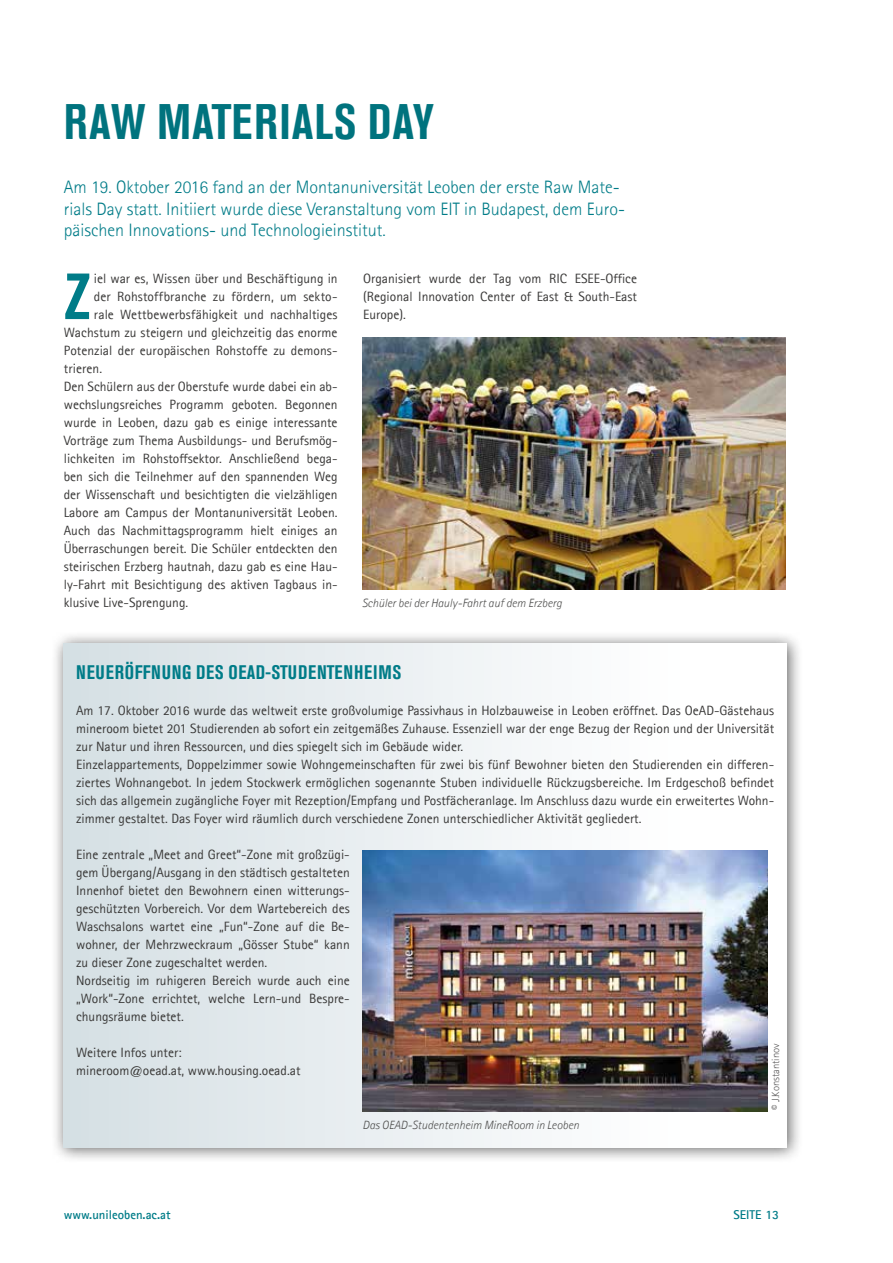
<style>
.page{position:relative;width:893px;height:1263px;background:#fff}
.page>*{position:absolute;margin:0;border:0;box-sizing:border-box;transform-origin:0 0}
.t1{font:700 condensed 64.5px "Akzidenz Grotesk BE";color:#007c88}
.t2{font:700 condensed 49.5px "Akzidenz Grotesk BE";letter-spacing:.02em;color:#00737e}
.t3{font:700 condensed 19.5px "Akzidenz Grotesk BE";letter-spacing:.035em;color:#007c88}
.t4{font:300 18px/21.6px "Agfa Rotis Sans Serif";color:#007c88}
.t5{font:13.5px/18px "Agfa Rotis Sans Serif";color:#3a3938}
.t6{font:700 12.75px "Agfa Rotis Sans Serif";color:#007c88}
.t7{font:italic 300 12px "Agfa Rotis Sans Serif";color:#50504f}
.t8{font:300 10.5px "Agfa Rotis Sans Serif";color:#555454}
</style>
<div class="page">
<div style="left:51px;top:631px;width:752px;height:532px;background:#000;opacity:.6"></div>
<div style="left:63px;top:643px;width:724px;height:504px;background:linear-gradient(to right,#d6e0e4,#fff)"></div>
<img style="left:362px;top:337px;width:424px;height:252px">
<img style="left:362px;top:850px;width:406px;height:261px">
<h2 class="t2" style="left:64px;top:94px;width:371px">RAW MATERIALS DAY</h2>
<h3 class="t4" style="left:64px;top:176px;width:563px">Am 19. Oktober 2016 fand an der Montanuniversität Leoben der erste Raw Mate&shy;rials Day statt. Initiiert wurde diese Veranstaltung vom EIT in Budapest, dem Euro&shy;päischen Innovations- und Technologieinstitut.</h3>
<h1 class="t1" style="left:64px;top:260px;width:28px">Z</h1>
<p class="t5" style="left:94px;top:269px;width:245px">iel war es, Wissen über und Beschäftigung in</p>
<p class="t5" style="left:363px;top:269px;width:275px;text-align:justify">Organisiert wurde der Tag vom RIC ESEE-Office (Regional Innovation Center of East &amp; South-East Europe).</p>
<p class="t5" style="left:94px;top:287px;width:245px">der Rohstoffbranche zu fördern, um sekto-</p>
<p class="t5" style="left:94px;top:305px;width:245px">rale Wettbewerbsfähigkeit und nachhaltiges</p>
<p class="t5" style="left:64px;top:323px;width:275px">Wachstum zu steigern und gleichzeitig das enorme</p>
<p class="t5" style="left:64px;top:341px;width:275px">Potenzial der europäischen Rohstoffe zu demons-</p>
<p class="t5" style="left:64px;top:359px;width:40px">trieren.</p>
<p class="t5" style="left:64px;top:377px;width:275px">Den Schülern aus der Oberstufe wurde dabei ein ab-</p>
<p class="t5" style="left:64px;top:395px;width:275px">wechslungsreiches Programm geboten. Begonnen</p>
<p class="t5" style="left:64px;top:413px;width:275px">wurde in Leoben, dazu gab es einige interessante</p>
<p class="t5" style="left:64px;top:431px;width:275px">Vorträge zum Thema Ausbildungs- und Berufsmög-</p>
<p class="t5" style="left:64px;top:449px;width:275px">lichkeiten im Rohstoffsektor. Anschließend bega-</p>
<p class="t5" style="left:64px;top:467px;width:275px">ben sich die Teilnehmer auf den spannenden Weg</p>
<p class="t5" style="left:64px;top:485px;width:275px">der Wissenschaft und besichtigten die vielzähligen</p>
<p class="t5" style="left:64px;top:503px;width:275px">Labore am Campus der Montanuniversität Leoben.</p>
<p class="t5" style="left:64px;top:521px;width:275px">Auch das Nachmittagsprogramm hielt einiges an</p>
<p class="t5" style="left:64px;top:539px;width:275px">Überraschungen bereit. Die Schüler entdeckten den</p>
<p class="t5" style="left:64px;top:557px;width:275px">steirischen Erzberg hautnah, dazu gab es eine Hau-</p>
<p class="t5" style="left:64px;top:575px;width:275px">ly-Fahrt mit Besichtigung des aktiven Tagbaus in-</p>
<p class="t5" style="left:64px;top:593px;width:126px">klusive Live-Sprengung.</p>
<p class="t7" style="left:362px;top:596px;width:201px">Schüler bei der Hauly-Fahrt auf dem Erzberg</p>
<h3 class="t3" style="left:76px;top:661px;width:327px">NEUERÖFFNUNG DES OEAD-STUDENTENHEIMS</h3>
<p class="t5" style="left:76px;top:701px;width:699px">Am 17. Oktober 2016 wurde das weltweit erste großvolumige Passivhaus in Holzbauweise in Leoben eröffnet. Das OeAD-Gästehaus mineroom bietet 201 Studierenden ab sofort ein zeitgemäßes Zuhause. Essenziell war der enge Bezug der Region und der Universität zur Natur und ihren Ressourcen, und dies spiegelt sich im Gebäude wider.<br>Einzelappartements, Doppelzimmer sowie Wohngemeinschaften für zwei bis fünf Bewohner bieten den Studierenden ein differen&shy;ziertes Wohnangebot. In jedem Stockwerk ermöglichen sogenannte Stuben individuelle Rückzugsbereiche. Im Erdgeschoß befindet sich das allgemein zugängliche Foyer mit Rezeption/Empfang und Postfächeranlage. Im Anschluss dazu wurde ein erweitertes Wohn&shy;zimmer gestaltet. Das Foyer wird räumlich durch verschiedene Zonen unterschiedlicher Aktivität gegliedert.</p>
<p class="t5" style="left:76px;top:845px;width:275px">Eine zentrale „Meet and Greet“-Zone mit großzügi&shy;gem Übergang/Ausgang in den städtisch gestalteten Innenhof bietet den Bewohnern einen witterungs&shy;geschützten Vorbereich. Vor dem Wartebereich des Waschsalons wartet eine „Fun“-Zone auf die Be&shy;wohner, der Mehrzweckraum „Gösser Stube“ kann zu dieser Zone zugeschaltet werden.<br>Nordseitig im ruhigeren Bereich wurde auch eine „Work“-Zone errichtet, welche Lern-und Bespre&shy;chungsräume bietet.</p>
<p class="t5" style="left:76px;top:1043px;width:226px">Weitere Infos unter:<br>mineroom@oead.at, www.housing.oead.at</p>
<p class="t8" style="left:770px;top:1110px;width:68px;rotate:-90deg">© J.Konstantinov</p>
<p class="t7" style="left:362px;top:1118px;width:218px">Das OEAD-Studentenheim MineRoom in Leoben</p>
<p class="t6" style="left:64px;top:1207px;width:108px">www.unileoben.ac.at</p>
<p class="t6" style="left:733px;top:1207px;width:47px">SEITE 13</p>
</div>
